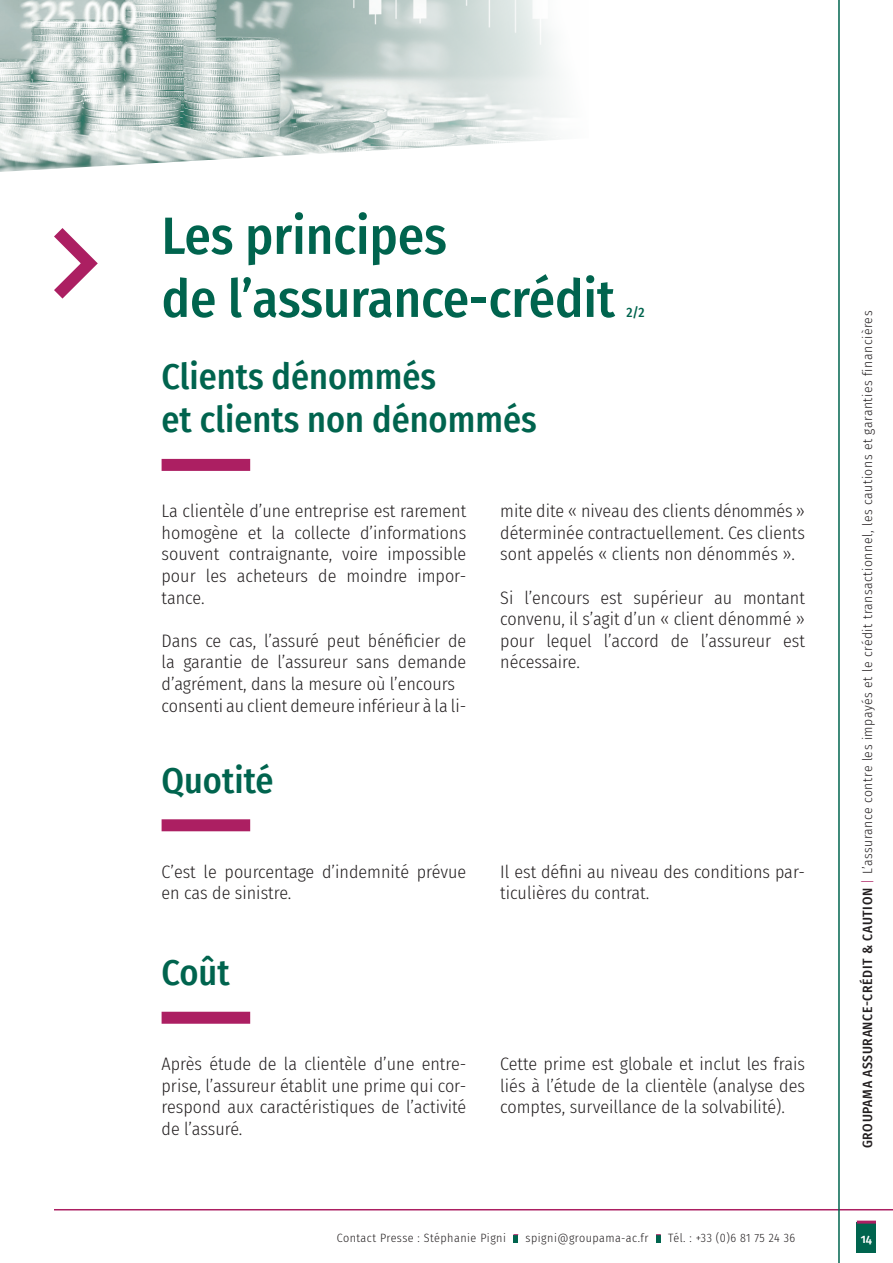
<style>
.page{position:relative;width:893px;height:1263px;background:#fff}
.page>*{position:absolute;margin:0;border:0;box-sizing:border-box;transform-origin:0 0}
.Titre_section{font:500 52.5px "Fira Sans Condensed";color:#00644e}
.Titre{font:500 36px "Fira Sans Condensed";color:#00644e}
.Paragraphe_2_lignes{font:300 18px/21.6px "Fira Sans Condensed";color:#231f20;text-align:justify}
.t1{font:300 13.5px "Fira Sans Condensed";letter-spacing:.04em;color:#231f20}
.Titre_section-2{font:500 13.5px "Fira Sans Condensed";color:#00644e}
.t2{font:500 12.75px "Fira Sans Condensed";color:#fff}
.t3{font:300 12px "Fira Sans Condensed";letter-spacing:.04em;color:#231f20}
.s1{font-weight:500}
.s2{color:#ac1f62}
</style>
<div class="page">
<div style="left:857px;top:1222px;width:19px;height:31px;background:#00644e"></div>
<hr style="left:857px;top:1220px;width:19px;height:3px;background:#ac1f62">
<hr style="left:54px;top:1209px;width:839px;height:1px;background:#ac1f62">
<hr style="left:838px;top:0;width:2px;height:1263px;background:#00644e">
<svg style="left:513px;top:1234px;width:5px;height:8px"></svg>
<svg style="left:656px;top:1234px;width:5px;height:8px"></svg>
<svg style="left:54px;top:228px;width:44px;height:71px"></svg>
<img style="left:0;top:0;width:565px;height:172px">
<div style="left:162px;top:459px;width:88px;height:12px;background:#ac1f62"></div>
<div style="left:162px;top:819px;width:88px;height:12px;background:#ac1f62"></div>
<div style="left:162px;top:1012px;width:88px;height:12px;background:#ac1f62"></div>
<p class="Titre_section" style="left:162px;top:194px;width:287px">Les principes</p>
<p class="Titre_section" style="left:162px;top:257px;width:455px">de l’assurance-crédit</p>
<p class="Titre_section-2" style="left:626px;top:301px;width:20px">2/2</p>
<p class="Titre" style="left:162px;top:348px;width:276px">Clients dénommés</p>
<p class="Titre" style="left:162px;top:391px;width:377px">et clients non dénommés</p>
<p class="Paragraphe_2_lignes" style="left:162px;top:500px;width:306px">La clientèle d’une entreprise est rarement homogène et la collecte d’informations souvent contraignante, voire impossible pour les acheteurs de moindre impor&shy;tance.</p>
<p class="Paragraphe_2_lignes" style="left:162px;top:630px;width:306px">Dans ce cas, l’assuré peut bénéficier de la garantie de l’assureur sans demande d’agrément, dans la mesure où l’encours</p>
<p class="Paragraphe_2_lignes" style="left:162px;top:694px;width:306px">consenti au client demeure inférieur à la li-</p>
<p class="Titre" style="left:162px;top:751px;width:113px">Quotité</p>
<p class="Paragraphe_2_lignes" style="left:500px;top:500px;width:306px">mite dite « niveau des clients dénommés » déterminée contractuellement. Ces clients sont appelés « clients non dénommés ».</p>
<p class="Paragraphe_2_lignes" style="left:500px;top:586px;width:306px">Si l’encours est supérieur au montant convenu, il s’agit d’un « client dénommé » pour lequel l’accord de l’assureur est nécessaire.</p>
<p class="Paragraphe_2_lignes" style="left:162px;top:860px;width:306px">C’est le pourcentage d’indemnité prévue en cas de sinistre.</p>
<p class="Paragraphe_2_lignes" style="left:500px;top:860px;width:306px">Il est défini au niveau des conditions par&shy;ticulières du contrat.</p>
<p class="Titre" style="left:162px;top:944px;width:70px">Coût</p>
<p class="Paragraphe_2_lignes" style="left:162px;top:1053px;width:306px">Après étude de la clientèle d’une entre&shy;prise, l’assureur établit une prime qui cor&shy;respond aux caractéristiques de l’activité de l’assuré.</p>
<p class="Paragraphe_2_lignes" style="left:500px;top:1053px;width:306px">Cette prime est globale et inclut les frais liés à l’étude de la clientèle (analyse des comptes, surveillance de la solvabilité).</p>
<p class="t1" style="left:858px;top:1148px;width:839px;rotate:-90deg"><span class="s1">GROUPAMA ASSURANCE-CRÉDIT &amp; CAUTION</span> <span class="s2">|</span> L’assurance contre les impayés et le crédit transactionnel, les cautions et garanties financières</p>
<p class="t3" style="left:337px;top:1230px;width:171px">Contact Presse : Stéphanie Pigni</p>
<p class="t3" style="left:526px;top:1230px;width:124px">spigni@groupama-ac.fr</p>
<p class="t3" style="left:668px;top:1230px;width:128px">Tél. : +33 (0)6 81 75 24 36</p>
<p class="t2" style="left:861px;top:1229px;width:13px">14</p>
</div>
